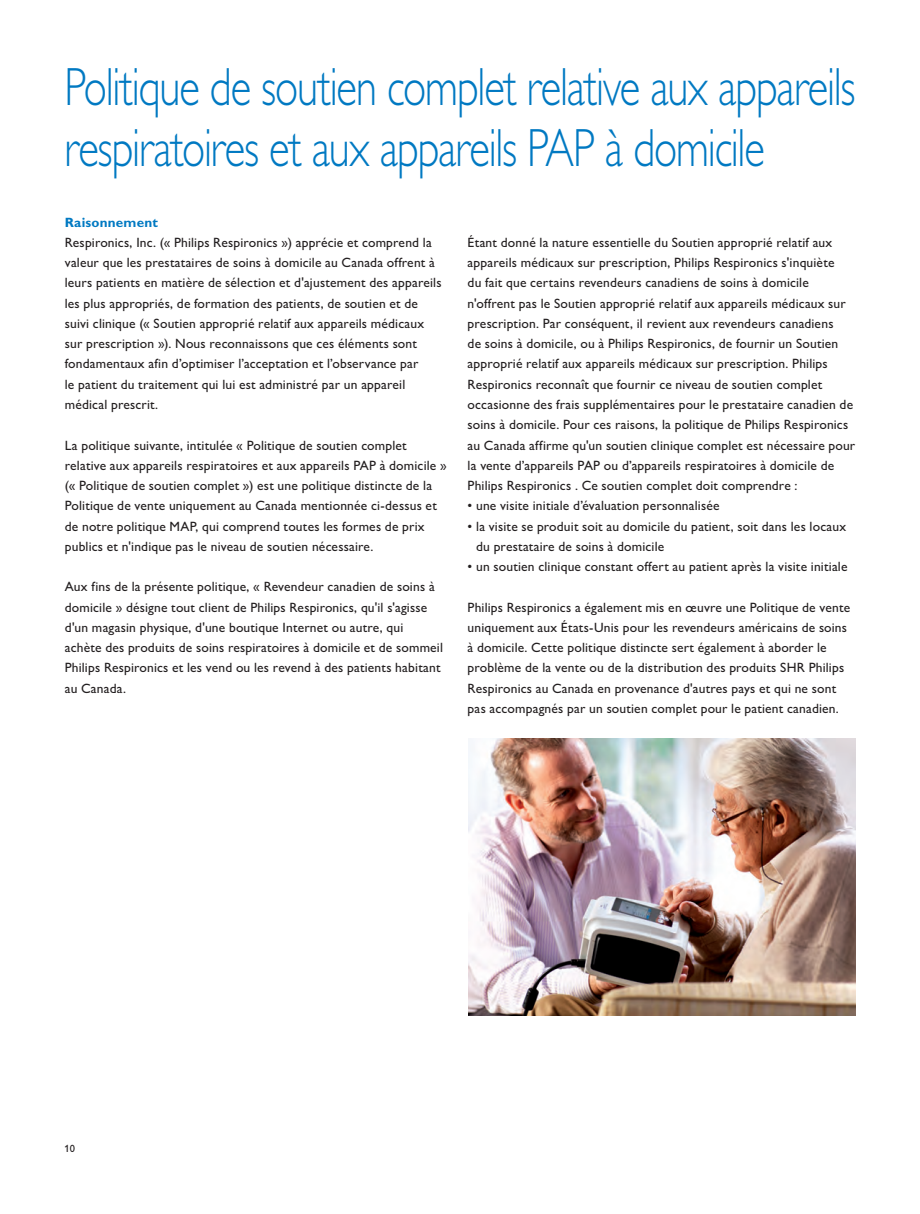
<style>
.page{position:relative;width:920px;height:1214px;background:#fff}
.page>*{position:absolute;margin:0;border:0;box-sizing:border-box;transform-origin:0 0}
.t1{font:54px/60.8px "Gill Sans Alt One WGL Light";letter-spacing:-.025em;color:#0079c2;scale:.79 1}
.t2{font:13.5px/20.2px "Gill Sans Alt One WGL";letter-spacing:.015em;color:#231f20}
.t3{font:700 13.5px "Gill Sans Alt One WGL";letter-spacing:.015em;color:#0079c2}
.t4{font:10.5px "Gill Sans Alt One WGL";color:#231f20}
</style>
<div class="page">
<img style="left:469px;top:738px;width:386px;height:277px">
<h1 class="t1" style="left:65px;top:57px;width:1003px">Politique de soutien complet relative aux appareils respiratoires et aux appareils PAP à domicile</h1>
<p class="t3" style="left:65px;top:213px;width:95px">Raisonnement</p>
<p class="t2" style="left:65px;top:232px;width:378px">Respironics, Inc. (« Philips Respironics ») apprécie et comprend la valeur que les prestataires de soins à domicile au Canada offrent à leurs patients en matière de sélection et d'ajustement des appareils les plus appropriés, de formation des patients, de soutien et de suivi clinique (« Soutien approprié relatif aux appareils médicaux sur prescription »). Nous reconnaissons que ces éléments sont fondamentaux afin d’optimiser l’acceptation et l’observance par<br>le patient du traitement qui lui est administré par un appareil médical prescrit.</p>
<p class="t2" style="left:65px;top:434px;width:383px">La politique suivante, intitulée « Politique de soutien complet relative aux appareils respiratoires et aux appareils PAP à domicile » (« Politique de soutien complet ») est une politique distincte de la Politique de vente uniquement au Canada mentionnée ci-dessus et de notre politique MAP, qui comprend toutes les formes de prix publics et n'indique pas le niveau de soutien nécessaire.</p>
<p class="t2" style="left:65px;top:576px;width:380px">Aux fins de la présente politique, « Revendeur canadien de soins à domicile » désigne tout client de Philips Respironics, qu'il s'agisse d'un magasin physique, d'une boutique Internet ou autre, qui achète des produits de soins respiratoires à domicile et de sommeil Philips Respironics et les vend ou les revend à des patients habitant au Canada.</p>
<p class="t2" style="left:468px;top:232px;width:389px">Étant donné la nature essentielle du Soutien approprié relatif aux appareils médicaux sur prescription, Philips Respironics s'inquiète<br>du fait que certains revendeurs canadiens de soins à domicile n'offrent pas le Soutien approprié relatif aux appareils médicaux sur prescription. Par conséquent, il revient aux revendeurs canadiens<br>de soins à domicile, ou à Philips Respironics, de fournir un Soutien approprié relatif aux appareils médicaux sur prescription. Philips Respironics reconnaît que fournir ce niveau de soutien complet occasionne des frais supplémentaires pour le prestataire canadien de soins à domicile. Pour ces raisons, la politique de Philips Respironics au Canada affirme qu'un soutien clinique complet est nécessaire pour la vente d’appareils PAP ou d’appareils respiratoires à domicile de Philips Respironics . Ce soutien complet doit comprendre :</p>
<p class="t2" style="left:468px;top:495px;width:253px">• une visite initiale d’évaluation personnalisée</p>
<p class="t2" style="left:476px;top:515px;width:371px;text-indent:-9px">• la visite se produit soit au domicile du patient, soit dans les locaux du prestataire de soins à domicile</p>
<p class="t2" style="left:468px;top:556px;width:381px">• un soutien clinique constant offert au patient après la visite initiale</p>
<p class="t2" style="left:468px;top:596px;width:384px">Philips Respironics a également mis en œuvre une Politique de vente uniquement aux États-Unis pour les revendeurs américains de soins à domicile. Cette politique distincte sert également à aborder le problème de la vente ou de la distribution des produits SHR Philips Respironics au Canada en provenance d'autres pays et qui ne sont pas accompagnés par un soutien complet pour le patient canadien.</p>
<p class="t4" style="left:65px;top:1141px;width:12px">10</p>
</div>
